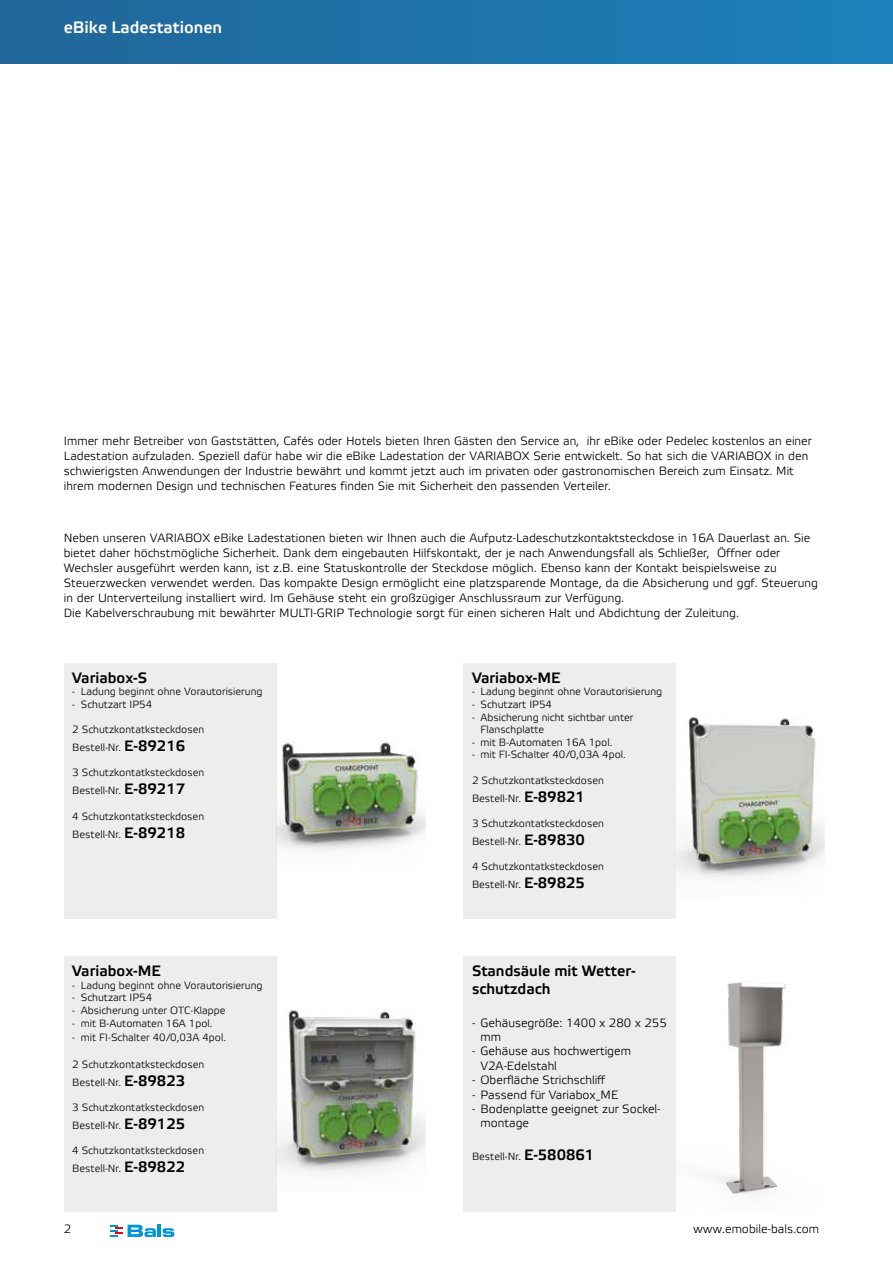
<style>
.page{position:relative;width:893px;height:1263px;background:#fff}
.page>*{position:absolute;margin:0;border:0;box-sizing:border-box;transform-origin:0 0}
.t1{font:500 16.5px "Etelka";color:#fff}
.t2{font:500 15px/18px "Etelka";color:#000}
.t3{font:300 12px/15px "Etelka";color:#000}
.t4{font:300 10.5px/18px "Etelka";color:#000}
.s1{font-weight:500;font-size:15px}
</style>
<div class="page">
<div style="left:0;top:0;width:893px;height:64px;background:linear-gradient(to right,#206599,#1c81bb)"></div>
<svg style="left:111px;top:1225px;width:63px;height:12px"></svg>
<div style="left:463px;top:957px;width:213px;height:255px;background:#ededed"></div>
<div style="left:64px;top:957px;width:212px;height:255px;background:#ededed"></div>
<div style="left:463px;top:663px;width:213px;height:255px;background:#ededed"></div>
<div style="left:64px;top:663px;width:212px;height:255px;background:#ededed"></div>
<img style="left:676px;top:717px;width:149px;height:161px">
<img style="left:709px;top:982px;width:77px;height:213px">
<img style="left:276px;top:672px;width:149px;height:238px">
<img style="left:276px;top:976px;width:149px;height:216px">
<h1 class="t1" style="left:64px;top:17px;width:160px">eBike Ladestationen</h1>
<p class="t3" style="left:64px;top:433px;width:750px">Immer mehr Betreiber von Gaststätten, Cafés oder Hotels bieten Ihren Gästen den Service an, ihr eBike oder Pedelec kostenlos an einer Ladestation aufzuladen. Speziell dafür habe wir die eBike Ladestation der VARIABOX Serie entwickelt. So hat sich die VARIABOX in den schwierigsten Anwendungen der Industrie bewährt und kommt jetzt auch im privaten oder gastronomischen Bereich zum Einsatz. Mit ihrem modernen Design und technischen Features finden Sie mit Sicherheit den passenden Verteiler.</p>
<p class="t3" style="left:64px;top:531px;width:756px">Neben unseren VARIABOX eBike Ladestationen bieten wir Ihnen auch die Aufputz-Ladeschutzkontaktsteckdose in 16A Dauerlast an. Sie bietet daher höchstmögliche Sicherheit. Dank dem eingebauten Hilfskontakt, der je nach Anwendungsfall als Schließer, Öffner oder Wechsler ausgeführt werden kann, ist z.B. eine Statuskontrolle der Steckdose möglich. Ebenso kann der Kontakt beispielsweise zu Steuerzwecken verwendet werden. Das kompakte Design ermöglicht eine platzsparende Montage, da die Absicherung und ggf. Steuerung in der Unterverteilung installiert wird. Im Gehäuse steht ein großzügiger Anschlussraum zur Verfügung.<br>Die Kabelverschraubung mit bewährter MULTI-GRIP Technologie sorgt für einen sicheren Halt und Abdichtung der Zuleitung.</p>
<p class="t2" style="left:72px;top:669px;width:76px">Variabox-S</p>
<p class="t4" style="left:72px;top:683px;width:192px">- Ladung beginnt ohne Vorautorisierung</p>
<p class="t4" style="left:72px;top:695px;width:82px">- Schutzart IP54</p>
<p class="t4" style="left:72px;top:721px;width:133px">2 Schutzkontatksteckdosen<br>Bestell-Nr. <span class="s1">E-89216</span></p>
<p class="t4" style="left:72px;top:764px;width:133px">3 Schutzkontatksteckdosen<br>Bestell-Nr. <span class="s1">E-89217</span></p>
<p class="t4" style="left:72px;top:807px;width:133px">4 Schutzkontatksteckdosen<br>Bestell-Nr. <span class="s1">E-89218</span></p>
<p class="t2" style="left:72px;top:962px;width:90px">Variabox-ME</p>
<p class="t4" style="left:72px;top:976px;width:192px">- Ladung beginnt ohne Vorautorisierung</p>
<p class="t4" style="left:72px;top:989px;width:82px">- Schutzart IP54</p>
<p class="t4" style="left:72px;top:1001px;width:155px">- Absicherung unter OTC-Klappe</p>
<p class="t4" style="left:72px;top:1014px;width:142px">- mit B-Automaten 16A 1pol.</p>
<p class="t4" style="left:72px;top:1028px;width:155px">- mit FI-Schalter 40/0,03A 4pol.</p>
<p class="t4" style="left:72px;top:1055px;width:133px">2 Schutzkontatksteckdosen<br>Bestell-Nr. <span class="s1">E-89823</span></p>
<p class="t4" style="left:72px;top:1099px;width:133px">3 Schutzkontatksteckdosen<br>Bestell-Nr. <span class="s1">E-89125</span></p>
<p class="t4" style="left:72px;top:1142px;width:133px">4 Schutzkontatksteckdosen<br>Bestell-Nr. <span class="s1">E-89822</span></p>
<p class="t2" style="left:472px;top:669px;width:90px">Variabox-ME</p>
<p class="t4" style="left:472px;top:683px;width:192px">- Ladung beginnt ohne Vorautorisierung</p>
<p class="t4" style="left:472px;top:695px;width:82px">- Schutzart IP54</p>
<p class="t4" style="left:480px;top:711px;width:155px;line-height:12.6px;text-indent:-9px">- Absicherung nicht sichtbar unter<br>Flanschplatte</p>
<p class="t4" style="left:472px;top:733px;width:142px">- mit B-Automaten 16A 1pol.</p>
<p class="t4" style="left:472px;top:746px;width:155px">- mit FI-Schalter 40/0,03A 4pol.</p>
<p class="t4" style="left:472px;top:771px;width:133px">2 Schutzkontatksteckdosen<br>Bestell-Nr. <span class="s1">E-89821</span></p>
<p class="t4" style="left:472px;top:814px;width:133px">3 Schutzkontatksteckdosen<br>Bestell-Nr. <span class="s1">E-89830</span></p>
<p class="t4" style="left:472px;top:857px;width:133px">4 Schutzkontatksteckdosen<br>Bestell-Nr. <span class="s1">E-89825</span></p>
<p class="t2" style="left:472px;top:962px;width:165px">Standsäule mit Wetter&shy;schutzdach</p>
<p class="t3" style="left:480px;top:1015px;width:188px;line-height:14.4px;text-indent:-9px">- Gehäusegröße: 1400 x 280 x 255 mm</p>
<p class="t3" style="left:480px;top:1044px;width:152px;line-height:14.4px;text-indent:-9px">- Gehäuse aus hochwertigem<br>V2A-Edelstahl</p>
<p class="t3" style="left:472px;top:1073px;width:135px">- Oberfläche Strichschliff</p>
<p class="t3" style="left:472px;top:1087px;width:148px">- Passend für Variabox_ME</p>
<p class="t3" style="left:480px;top:1102px;width:182px;line-height:14.4px;text-indent:-9px">- Bodenplatte geeignet zur Sockel&shy;montage</p>
<p class="t4" style="left:472px;top:1147px;width:124px">Bestell-Nr. <span class="s1">E-580861</span></p>
<p class="t3" style="left:64px;top:1222px;width:9px">2</p>
<p class="t3" style="left:693px;top:1222px;width:127px">www.emobile-bals.com</p>
</div>
